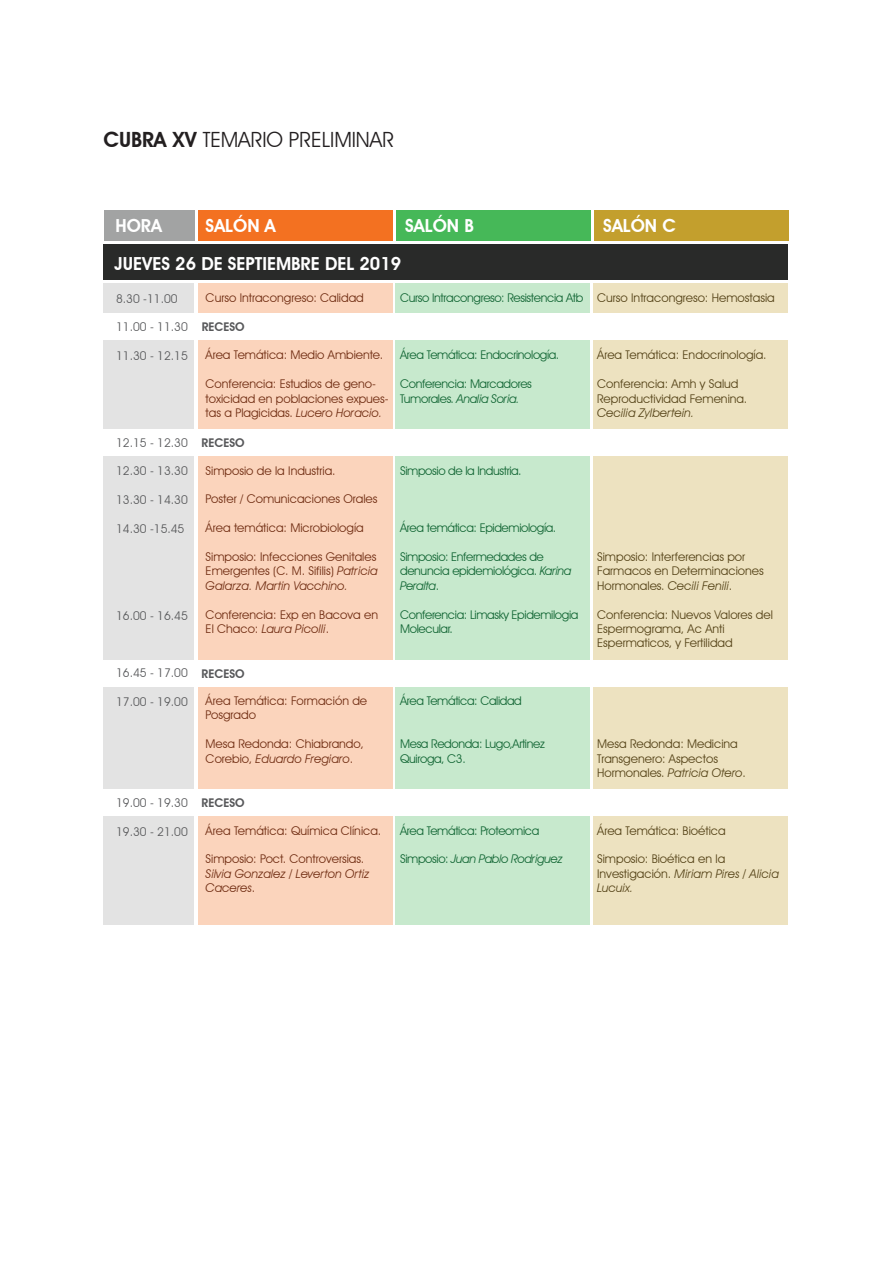
<style>
.page{position:relative;width:893px;height:1263px;background:#fff}
.page>*{position:absolute;margin:0;border:0;box-sizing:border-box;transform-origin:0 0}
.t1{font:21px "Avant Garde IT Cby BT";color:#231f20}
.t2{font:600 18px "Avant Garde IT Cby BT";color:#fff}
.t3{font:12px/14.4px "Avant Garde IT Cby BT";color:#702d12}
.t4{font:12px/14.4px "Avant Garde IT Cby BT";color:#554318}
.t5{font:12px/14.4px "Avant Garde IT Cby BT";letter-spacing:-.03em;color:#126634}
.t6{font:12px "Avant Garde IT Cby BT";color:#57585a}
.t7{font:italic 12px/14.4px "Avant Garde IT Cby BT";color:#702d12}
.t8{font:italic 12px "Avant Garde IT Cby BT";letter-spacing:-.03em;color:#126634}
.t9{font:600 12px "Avant Garde IT Cby BT";color:#57585a}
.t10{font:italic 12px "Avant Garde IT Cby BT";color:#554318}
.s1{font-weight:600}
.s2{font-style:italic}
.s3{font-style:normal}
</style>
<div class="page">
<div style="left:103px;top:244px;width:685px;height:36px;background:#292a29"></div>
<div style="left:198px;top:283px;width:194px;height:642px;background:#fbd4bc"></div>
<div style="left:103px;top:283px;width:91px;height:642px;background:#e3e3e3"></div>
<div style="left:396px;top:283px;width:194px;height:642px;background:#c7e9cd"></div>
<div style="left:594px;top:283px;width:194px;height:642px;background:#ede2c0"></div>
<div style="left:104px;top:314px;width:685px;height:26px;background:#fff"></div>
<div style="left:104px;top:429px;width:685px;height:26px;background:#fff"></div>
<div style="left:104px;top:660px;width:685px;height:26px;background:#fff"></div>
<div style="left:104px;top:789px;width:685px;height:26px;background:#fff"></div>
<div style="left:199px;top:210px;width:194px;height:31px;background:#f37121"></div>
<div style="left:104px;top:210px;width:91px;height:31px;background:#a2a3a3"></div>
<div style="left:397px;top:210px;width:194px;height:31px;background:#46b858"></div>
<div style="left:594px;top:210px;width:195px;height:31px;background:#c39f2d"></div>
<h1 class="t1" style="left:103px;top:127px;width:292px"><span class="s1">CUBRA XV</span> TEMARIO PRELIMINAR</h1>
<h2 class="t2" style="left:115px;top:215px;width:48px">HORA</h2>
<h2 class="t2" style="left:205px;top:215px;width:72px">SALÓN A</h2>
<h2 class="t2" style="left:405px;top:215px;width:70px">SALÓN B</h2>
<h2 class="t2" style="left:603px;top:215px;width:74px">SALÓN C</h2>
<h2 class="t2" style="left:115px;top:252px;width:288px">JUEVES 26 DE SEPTIEMBRE DEL 2019</h2>
<p class="t3" style="left:206px;top:290px;width:160px">Curso Intracongreso: Calidad</p>
<p class="t5" style="left:400px;top:290px;width:185px">Curso Intracongreso: Resistencia Atb</p>
<p class="t6" style="left:116px;top:291px;width:63px">8.30 -11.00</p>
<p class="t6" style="left:116px;top:320px;width:73px">11.00 - 11.30</p>
<p class="t6" style="left:116px;top:349px;width:73px">11.30 - 12.15</p>
<p class="t9" style="left:202px;top:320px;width:45px">RECESO</p>
<p class="t3" style="left:206px;top:348px;width:179px">Área Temática: Medio Ambiente.</p>
<p class="t3" style="left:206px;top:377px;width:184px">Conferencia: Estudios de geno&shy;toxicidad en poblaciones expues&shy;tas a Plagicidas. <span class="s2">Lucero Horacio.</span></p>
<p class="t5" style="left:400px;top:348px;width:161px">Área Temática: Endocrinología.</p>
<p class="t5" style="left:400px;top:377px;width:133px">Conferencia: Marcadores<br>Tumorales. <span class="s2">Analia Soria.</span></p>
<p class="t6" style="left:116px;top:435px;width:73px">12.15 - 12.30</p>
<p class="t6" style="left:116px;top:464px;width:73px">12.30 - 13.30</p>
<p class="t6" style="left:116px;top:493px;width:73px">13.30 - 14.30</p>
<p class="t6" style="left:116px;top:521px;width:70px">14.30 -15.45</p>
<p class="t6" style="left:116px;top:608px;width:73px">16.00 - 16.45</p>
<p class="t9" style="left:202px;top:435px;width:45px">RECESO</p>
<p class="t3" style="left:206px;top:463px;width:131px">Simposio de la Industria.</p>
<p class="t3" style="left:206px;top:492px;width:173px">Poster / Comunicaciones Orales</p>
<p class="t3" style="left:206px;top:521px;width:160px">Área temática: Microbiología</p>
<p class="t3" style="left:206px;top:549px;width:173px;text-align:justify">Simposio: Infecciones Genitales Emergentes (C. M. Sifilis) <span class="s2">Patricia Galarza. Martin Vacchino.</span></p>
<p class="t3" style="left:206px;top:607px;width:174px">Conferencia: Exp en Bacova en<br>El Chaco: <span class="s2">Laura Picolli</span>.</p>
<p class="t6" style="left:116px;top:665px;width:73px">16.45 - 17.00</p>
<p class="t6" style="left:116px;top:694px;width:73px">17.00 - 19.00</p>
<p class="t9" style="left:202px;top:666px;width:45px">RECESO</p>
<p class="t3" style="left:206px;top:693px;width:163px">Área Temática: Formación de<br>Posgrado</p>
<p class="t3" style="left:206px;top:737px;width:160px">Mesa Redonda: Chiabrando,<br>Corebio, <span class="s2">Eduardo Fregiaro</span>.</p>
<p class="t6" style="left:116px;top:795px;width:73px">19.00 - 19.30</p>
<p class="t6" style="left:116px;top:824px;width:73px">19.30 - 21.00</p>
<p class="t9" style="left:202px;top:795px;width:45px">RECESO</p>
<p class="t3" style="left:206px;top:823px;width:177px">Área Temática: Química Clínica.</p>
<p class="t3" style="left:206px;top:852px;width:160px">Simposio: Poct. Controversias.</p>
<p class="t7" style="left:206px;top:866px;width:165px">Silvia Gonzalez / Leverton Ortiz<br>Caceres<span class="s3">.</span></p>
<p class="t5" style="left:400px;top:463px;width:123px">Simposio de la Industria.</p>
<p class="t5" style="left:400px;top:521px;width:158px">Área temática: Epidemiología.</p>
<p class="t5" style="left:400px;top:549px;width:173px">Simposio: Enfermedades de denuncia epidemiológica. <span class="s2">Karina<br>Peralta</span>.</p>
<p class="t5" style="left:400px;top:607px;width:180px">Conferencia: Limasky Epidemilogia<br>Molecular.</p>
<p class="t5" style="left:400px;top:693px;width:123px">Área Temática: Calidad</p>
<p class="t5" style="left:400px;top:737px;width:146px">Mesa Redonda: Lugo,Artinez<br>Quiroga, C3.</p>
<p class="t5" style="left:400px;top:823px;width:141px">Área Temática: Proteomica</p>
<p class="t8" style="left:400px;top:852px;width:164px"><span class="s3">Simposio:</span> Juan Pablo Rodriguez</p>
<p class="t4" style="left:597px;top:290px;width:179px">Curso Intracongreso: Hemostasia</p>
<p class="t4" style="left:597px;top:348px;width:171px">Área Temática: Endocrinología.</p>
<p class="t4" style="left:597px;top:377px;width:152px">Conferencia: Amh y Salud<br>Reproductividad Femenina.</p>
<p class="t10" style="left:597px;top:405px;width:99px">Cecilia Zylbertein.</p>
<p class="t4" style="left:597px;top:549px;width:168px">Simposio: Interferencias por<br>Farmacos en Determinaciones<br>Hormonales. <span class="s2">Cecili Fenili</span>.</p>
<p class="t4" style="left:597px;top:607px;width:177px">Conferencia: Nuevos Valores del<br>Espermograma, Ac Anti<br>Espermaticos, y Fertilidad</p>
<p class="t4" style="left:597px;top:737px;width:150px">Mesa Redonda: Medicina<br>Transgenero: Aspectos<br>Hormonales. <span class="s2">Patricia Otero</span>.</p>
<p class="t4" style="left:597px;top:823px;width:130px">Área Temática: Bioética</p>
<p class="t4" style="left:597px;top:852px;width:183px">Simposio: Bioética en la<br>Investigación. <span class="s2">Miriam Pires / Alicia<br>Lucuix.</span></p>
</div>
